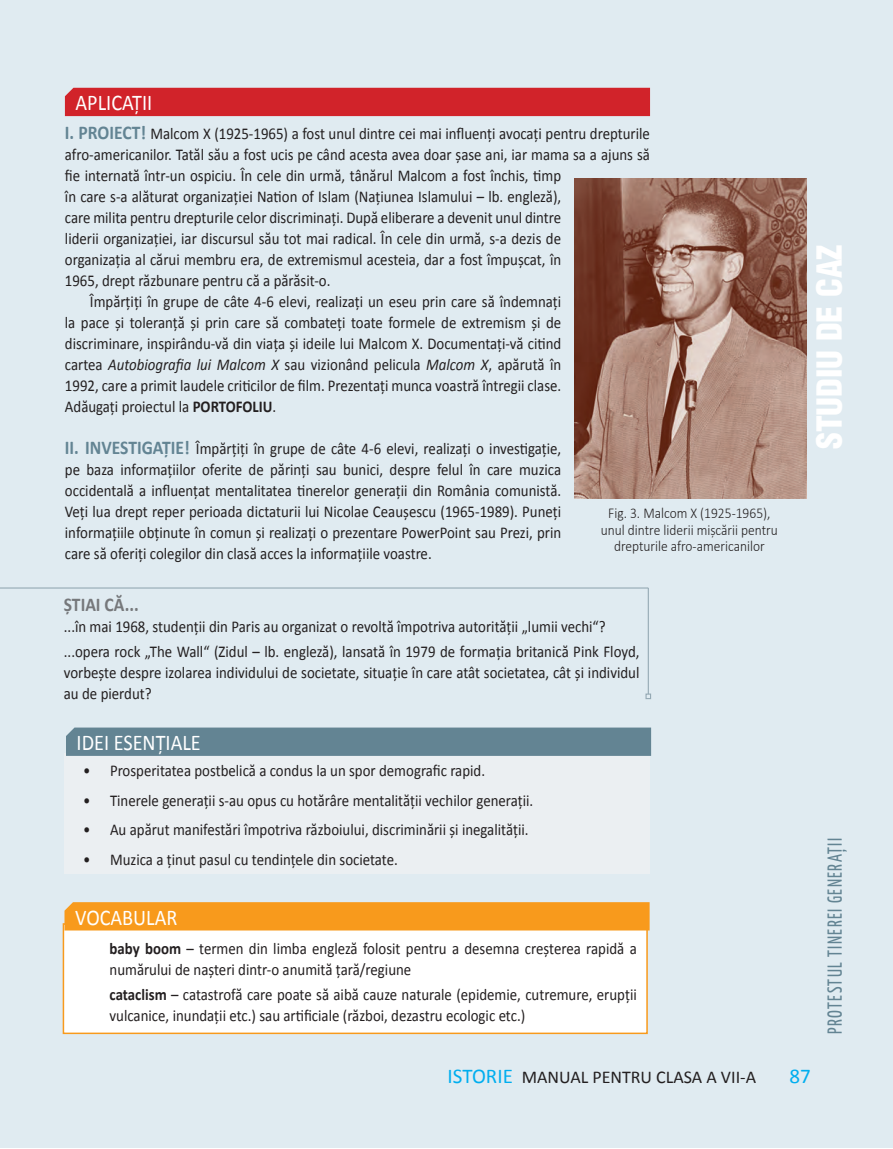
<style>
.page{position:relative;width:893px;height:1149px;background:#fff}
.page>*{position:absolute;margin:0;border:0;box-sizing:border-box;transform-origin:0 0}
.t1{font:33.75px "Switzerland Cond Black R";color:#fff}
.t2{font:22.5px "Calibri";color:#fff;scale:.9 1}
.t3{font:21px "Calibri";color:#00aeef}
.t4{font:20.25px "Yanone Kaffeesatz";letter-spacing:.08em;color:#638493;scale:.9 1}
.t5{font:700 19.5px "Calibri";color:#76787b;scale:.9 1}
.t6{font:18px "Calibri";color:#231f20}
.t7{font:16.5px/21px "Calibri";color:#231f20;scale:.9 1}
.t8{font:300 15px/16.5px "Calibri";color:#231f20;text-align:center;scale:.9 1}
.s1{font-weight:700;font-size:19.5px;color:#638493}
.s2{font-style:italic}
.s3{font-weight:700}
.s4{font-size:21px;color:#00aeef}
</style>
<div class="page">
<div style="left:0;top:1px;width:893px;height:1146px;background:#e0ebf1"></div>
<div style="left:65px;top:88px;width:585px;height:28px;background:#d1232a"></div>
<img style="left:574px;top:178px;width:233px;height:320px">
<hr style="left:0;top:587px;width:648px;height:1px;background:#95a9b4">
<hr style="left:648px;top:587px;width:1px;height:107px;background:#95a9b4">
<svg style="left:645px;top:693px;width:6px;height:6px"></svg>
<div style="left:64px;top:753px;width:586px;height:120px;background:#ebeff2"></div>
<div style="left:66px;top:727px;width:585px;height:28px;background:#638493"></div>
<div style="left:63px;top:922px;width:585px;height:111px;background:#fff"></div>
<div style="left:64px;top:902px;width:586px;height:28px;background:#f89a1c"></div>
<h2 class="t2" style="left:76px;top:87px;width:87px">APLICAȚII</h2>
<p class="t7" style="left:65px;top:122px;width:652px"><span class="s1">I. PROIECT!</span> Malcom X (1925-1965) a fost unul dintre cei mai influenți avocați pentru drepturile</p>
<p class="t7" style="left:65px;top:143px;width:651px">afro-americanilor. Tatăl său a fost ucis pe când acesta avea doar șase ani, iar mama sa a ajuns să</p>
<p class="t7" style="left:65px;top:164px;width:553px">fie internată într-un ospiciu. În cele din urmă, tânărul Malcom a fost închis, timp</p>
<p class="t7" style="left:65px;top:185px;width:553px">în care s-a alăturat organizației Nation of Islam (Națiunea Islamului – lb. engleză),</p>
<p class="t7" style="left:65px;top:206px;width:553px">care milita pentru drepturile celor discriminați. După eliberare a devenit unul dintre</p>
<p class="t7" style="left:65px;top:227px;width:553px">liderii organizației, iar discursul său tot mai radical. În cele din urmă, s-a dezis de</p>
<p class="t7" style="left:65px;top:248px;width:553px">organizaţia al cărui membru era, de extremismul acesteia, dar a fost împușcat, în</p>
<p class="t7" style="left:65px;top:269px;width:296px">1965, drept răzbunare pentru că a părăsit-o.</p>
<p class="t7" style="left:90px;top:290px;width:525px">Împărțiți în grupe de câte 4-6 elevi, realizați un eseu prin care să îndemnați</p>
<p class="t7" style="left:65px;top:311px;width:553px">la pace și toleranță și prin care să combateți toate formele de extremism și de</p>
<p class="t7" style="left:65px;top:332px;width:553px">discriminare, inspirându-vă din viața și ideile lui Malcom X. Documentați-vă citind</p>
<p class="t7" style="left:65px;top:353px;width:553px">cartea <span class="s2">Autobiografia lui Malcom X</span> sau vizionând pelicula <span class="s2">Malcom X</span>, apărută în</p>
<p class="t7" style="left:65px;top:374px;width:553px">1992, care a primit laudele criticilor de film. Prezentați munca voastră întregii clase.</p>
<p class="t7" style="left:65px;top:395px;width:236px">Adăugați proiectul la <span class="s3">PORTOFOLIU</span>.</p>
<p class="t7" style="left:65px;top:437px;width:553px;text-align:justify"><span class="s1">II. INVESTIGAȚIE!</span> Împărțiți în grupe de câte 4-6 elevi, realizați o investigație, pe baza informațiilor oferite de părinți sau bunici, despre felul în care muzica occidentală a influențat mentalitatea tinerelor generații din România comunistă.<br>Veți lua drept reper perioada dictaturii lui Nicolae Ceaușescu (1965-1989). Puneți informațiile obținute în comun și realizați o prezentare PowerPoint sau Prezi, prin care să oferiți colegilor din clasă acces la informațiile voastre.</p>
<p class="t8" style="left:601px;top:504px;width:198px">Fig. 3. Malcom X (1925-1965), unul dintre liderii mișcării pentru drepturile afro-americanilor</p>
<p class="t5" style="left:64px;top:590px;width:85px">ȘTIAI CĂ...</p>
<p class="t7" style="left:64px;top:613px;width:641px;line-height:25.2px">...în mai 1968, studenții din Paris au organizat o revoltă împotriva autorității „lumii vechi“? ...opera rock „The Wall“ (Zidul – lb. engleză), lansată în 1979 de formația britanică Pink Floyd,</p>
<p class="t7" style="left:64px;top:661px;width:641px">vorbește despre izolarea individului de societate, situație în care atât societatea, cât și individul au de pierdut?</p>
<h2 class="t2" style="left:77px;top:726px;width:139px">IDEI ESENȚIALE</h2>
<p class="t7" style="left:83px;top:759px;width:448px">• Prosperitatea postbelică a condus la un spor demografic rapid.</p>
<p class="t7" style="left:83px;top:789px;width:502px">• Tinerele generații s-au opus cu hotărâre mentalității vechilor generații.</p>
<p class="t7" style="left:83px;top:818px;width:497px">• Au apărut manifestări împotriva războiului, discriminării și inegalității.</p>
<p class="t7" style="left:83px;top:848px;width:351px">• Muzica a ținut pasul cu tendințele din societate.</p>
<h2 class="t2" style="left:75px;top:901px;width:115px">VOCABULAR</h2>
<p class="t7" style="left:110px;top:937px;width:587px"><span class="s3">baby boom</span> – termen din limba engleză folosit pentru a desemna creșterea rapidă a numărului de nașteri dintr-o anumită țară/regiune</p>
<p class="t7" style="left:110px;top:983px;width:587px"><span class="s3">cataclism</span> – catastrofă care poate să aibă cauze naturale (epidemie, cutremure, erupții vulcanice, inundații etc.) sau artificiale (război, dezastru ecologic etc.)</p>
<h1 class="t1" style="left:808px;top:449px;width:206px;rotate:-90deg">studiu de caz</h1>
<p class="t4" style="left:822px;top:1033px;width:217px;rotate:-90deg">Protestul tinerei generații</p>
<p class="t6" style="left:448px;top:1064px;width:310px"><span class="s4">ISTORIE</span> MANUAL PENTRU CLASA A VII-A</p>
<p class="t3" style="left:789px;top:1061px;width:23px">87</p>
</div>
